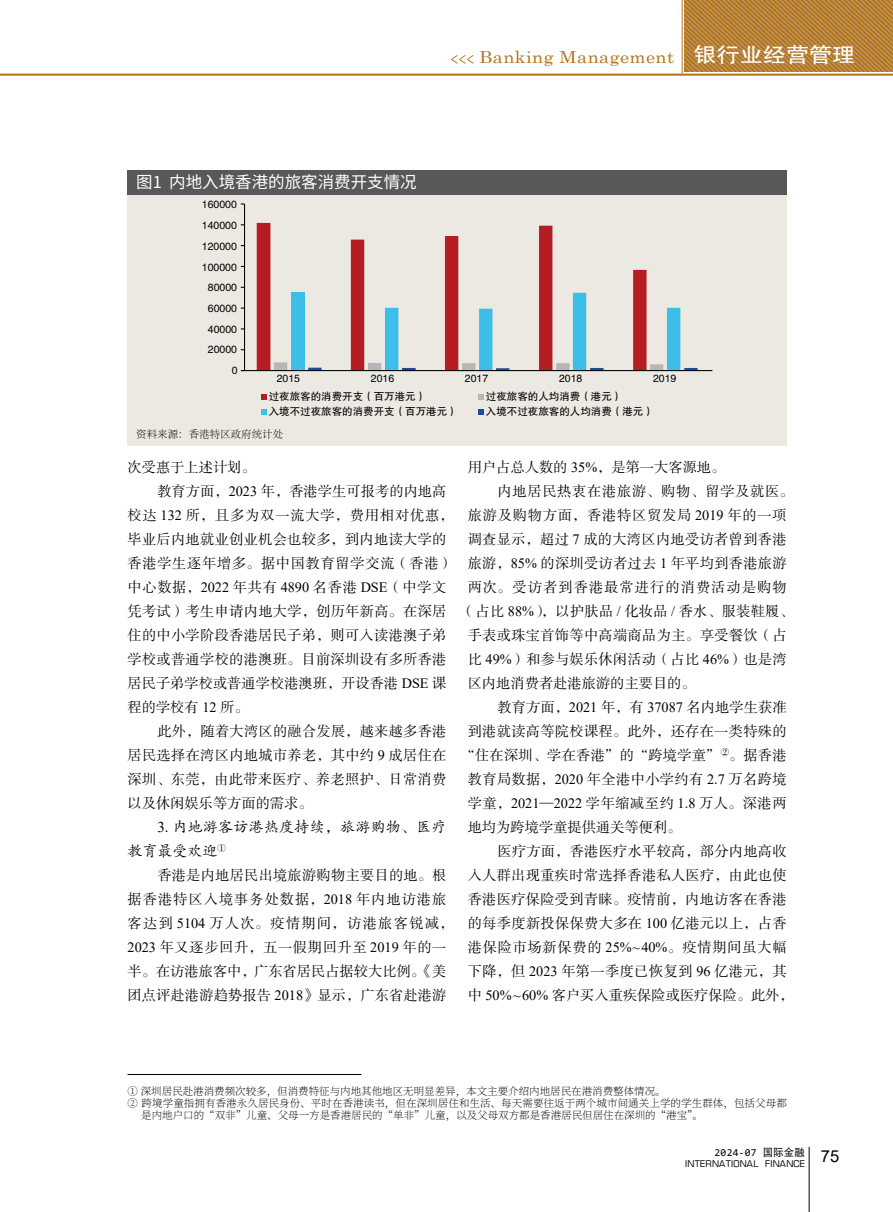
<style>
.page{position:relative;width:893px;height:1212px;background:#fff}
.page>*{position:absolute;margin:0;border:0;box-sizing:border-box;transform-origin:0 0}
.t1{font:16.5px "Century Schoolbook";letter-spacing:.025em;color:#b4751e;scale:1.1 1}
.t2{font:16.5px "Source Han Sans SC";color:#fff}
.t3{font:16.5px "Arial";color:#000}
.t4{font:15px/24px "FZKTK GBK1 0";letter-spacing:.02em;color:#000}
.t5{font:14.25px/24px "FZSSK GBK1 0";letter-spacing:.02em;color:#000}
.t6{font:14.25px "FZSSK GBK1 0";color:#000}
.t7{font:14.25px "FZSSK GBK1 0";letter-spacing:.045em;color:#000}
.t8{font:14.25px "FZSSK GBK1 0";letter-spacing:.055em;color:#000}
.t9{font:14.25px "FZSSK GBK1 0";letter-spacing:.05em;color:#000}
.t10{font:14.25px "FZSSK GBK1 0";letter-spacing:.075em;color:#000}
.t11{font:200 10.5px "Source Han Serif CN";color:#000}
.t12{font:10.5px "FZHTK GBK1 0";color:#000}
.t13{font:300 10.5px "Adobe Song Std";color:#000}
.t14{font:10.5px "Consolas";letter-spacing:.025em;color:#000}
.t15{font:9px "Eurostile";letter-spacing:.025em;color:#000}
.s1{font-family:"FZHTJW GB1 0";font-size:21px;color:#fff}
.s2{font-family:"Source Han Serif CN";font-weight:200}
.s3{font-family:"Times New Roman"}
.s4{font-family:"DFP Hei W5 GB"}
</style>
<div class="page">
<svg style="left:451px;top:55px;width:22px;height:9px"></svg>
<hr style="left:0;top:74px;width:893px;height:2px;background:#b4751e">
<hr style="left:682px;top:0;width:1px;height:73px;background:#b4751e">
<svg style="left:684px;top:0;width:209px;height:72px;background:#b68137"></svg>
<hr style="left:809px;top:1147px;width:1px;height:65px;background:#000">
<hr style="left:128px;top:1074px;width:233px;height:1px;background:#000">
<div style="left:128px;top:185px;width:659px;height:261px;background:#ebe9e2"></div>
<div style="left:128px;top:170px;width:659px;height:24px;background:#595757"></div>
<svg style="left:261px;top:394px;width:6px;height:5px"></svg>
<svg style="left:478px;top:394px;width:6px;height:5px"></svg>
<svg style="left:261px;top:409px;width:5px;height:5px"></svg>
<svg style="left:478px;top:409px;width:6px;height:5px"></svg>
<svg style="left:257px;top:223px;width:389px;height:147px"></svg>
<svg style="left:274px;top:293px;width:424px;height:77px"></svg>
<hr style="left:244px;top:204px;width:1px;height:167px;background:#000">
<hr style="left:242px;top:370px;width:470px;height:1px;background:#000">
<p class="t2" style="left:136px;top:172px;width:282px">图1 内地入境香港的旅客消费开支情况</p>
<p class="t12" style="left:202px;top:199px;width:36px">160000</p>
<p class="t12" style="left:202px;top:220px;width:36px">140000</p>
<p class="t12" style="left:202px;top:240px;width:36px">120000</p>
<p class="t12" style="left:202px;top:261px;width:36px">100000</p>
<p class="t12" style="left:208px;top:282px;width:31px">80000</p>
<p class="t12" style="left:208px;top:303px;width:31px">60000</p>
<p class="t12" style="left:208px;top:323px;width:31px">40000</p>
<p class="t12" style="left:208px;top:344px;width:31px">20000</p>
<p class="t1" style="left:479px;top:43px;width:343px">Banking Management <span class="s1">银行业经营管理</span></p>
<p class="t12" style="left:232px;top:365px;width:7px">0</p>
<p class="t12" style="left:277px;top:373px;width:25px">2015</p>
<p class="t12" style="left:371px;top:373px;width:25px">2016</p>
<p class="t12" style="left:465px;top:373px;width:25px">2017</p>
<p class="t12" style="left:559px;top:373px;width:25px">2018</p>
<p class="t12" style="left:653px;top:373px;width:25px">2019</p>
<p class="t12" style="left:269px;top:390px;width:159px">过夜旅客的消费开支（百万港元）</p>
<p class="t12" style="left:486px;top:390px;width:138px">过夜旅客的人均消费（港元）</p>
<p class="t12" style="left:269px;top:405px;width:190px">入境不过夜旅客的消费开支（百万港元）</p>
<p class="t12" style="left:486px;top:405px;width:169px">入境不过夜旅客的人均消费（港元）</p>
<p class="t13" style="left:136px;top:428px;width:148px"><span class="s2">资料来源：</span>香港特区政府统计处</p>
<p class="t6" style="left:128px;top:459px;width:130px">次受惠于上述计划。</p>
<p class="t5" style="left:157px;top:479px;width:291px">教育方面，<span class="s3">2023</span> 年，香港学生可报考的内地高</p>
<p class="t8" style="left:128px;top:507px;width:328px">校达 <span class="s3">132</span> 所，且多为双一流大学，费用相对优惠，</p>
<p class="t5" style="left:128px;top:527px;width:320px">毕业后内地就业创业机会也较多，到内地读大学的</p>
<p class="t7" style="left:128px;top:555px;width:327px">香港学生逐年增多。据中国教育留学交流（香港）</p>
<p class="t7" style="left:128px;top:579px;width:320px">中心数据，<span class="s3">2022</span> 年共有 <span class="s3">4890</span> 名香港 <span class="s3">DSE</span>（中学文</p>
<p class="t5" style="left:128px;top:599px;width:320px">凭考试）考生申请内地大学，创历年新高。在深居</p>
<p class="t5" style="left:128px;top:623px;width:320px">住的中小学阶段香港居民子弟，则可入读港澳子弟</p>
<p class="t5" style="left:128px;top:647px;width:320px">学校或普通学校的港澳班。目前深圳设有多所香港</p>
<p class="t6" style="left:128px;top:675px;width:320px">居民子弟学校或普通学校港澳班，开设香港 <span class="s3">DSE</span> 课</p>
<p class="t5" style="left:128px;top:695px;width:123px">程的学校有 <span class="s3">12</span> 所。</p>
<p class="t5" style="left:157px;top:719px;width:291px">此外，随着大湾区的融合发展，越来越多香港</p>
<p class="t5" style="left:128px;top:743px;width:320px">居民选择在湾区内地城市养老，其中约 <span class="s3">9</span> 成居住在</p>
<p class="t5" style="left:128px;top:767px;width:320px">深圳、东莞，由此带来医疗、养老照护、日常消费</p>
<p class="t6" style="left:128px;top:795px;width:187px">以及休闲娱乐等方面的需求。</p>
<p class="t4" style="left:128px;top:815px;width:320px;text-indent:30px"><span class="s3">3.</span> 内地游客访港热度持续，旅游购物、医疗教育最受欢迎<sup>①</sup></p>
<p class="t5" style="left:128px;top:863px;width:328px;text-indent:30px">香港是内地居民出境旅游购物主要目的地。根据香港特区入境事务处数据，<span class="s3">2018</span> 年内地访港旅客达到 <span class="s3">5104</span> 万人次。疫情期间，访港旅客锐减，<br><span class="s3">2023</span> 年又逐步回升，五一假期回升至 <span class="s3">2019</span> 年的一半。在访港旅客中，广东省居民占据较大比例。《美团点评赴港游趋势报告 <span class="s3">2018</span>》显示，广东省赴港游</p>
<p class="t6" style="left:468px;top:459px;width:259px">用户占总人数的 <span class="s3">35%</span>，是第一大客源地。</p>
<p class="t9" style="left:497px;top:483px;width:298px">内地居民热衷在港旅游、购物、留学及就医。</p>
<p class="t8" style="left:468px;top:507px;width:320px">旅游及购物方面，香港特区贸发局 <span class="s3">2019</span> 年的一项</p>
<p class="t5" style="left:468px;top:527px;width:320px">调查显示，超过 <span class="s3">7</span> 成的大湾区内地受访者曾到香港</p>
<p class="t5" style="left:468px;top:551px;width:320px">旅游，<span class="s3">85%</span> 的深圳受访者过去 <span class="s3">1</span> 年平均到香港旅游</p>
<p class="t10" style="left:468px;top:579px;width:320px">两次。受访者到香港最常进行的消费活动是购物</p>
<p class="t5" style="left:461px;top:599px;width:335px">（占比 <span class="s3">88%</span>），以护肤品 <span class="s3">/</span> 化妆品 <span class="s3">/</span> 香水、服装鞋履、</p>
<p class="t5" style="left:468px;top:623px;width:320px">手表或珠宝首饰等中高端商品为主。享受餐饮（占</p>
<p class="t5" style="left:468px;top:647px;width:320px">比 <span class="s3">49%</span>）和参与娱乐休闲活动（占比 <span class="s3">46%</span>）也是湾</p>
<p class="t6" style="left:468px;top:675px;width:229px">区内地消费者赴港旅游的主要目的。</p>
<p class="t5" style="left:497px;top:695px;width:291px">教育方面，<span class="s3">2021</span> 年，有 <span class="s3">37087</span> 名内地学生获准</p>
<p class="t5" style="left:468px;top:719px;width:320px">到港就读高等院校课程。此外，还存在一类特殊的</p>
<p class="t5" style="left:461px;top:743px;width:328px">“住在深圳、学在香港”的“跨境学童”<sup>②</sup>。据香港</p>
<p class="t5" style="left:468px;top:767px;width:320px">教育局数据，<span class="s3">2020</span> 年全港中小学约有 <span class="s3">2.7</span> 万名跨境</p>
<p class="t5" style="left:468px;top:791px;width:320px">学童，<span class="s3">2021</span>—<span class="s3">2022</span> 学年缩减至约 <span class="s3">1.8</span> 万人。深港两</p>
<p class="t6" style="left:468px;top:819px;width:215px">地均为跨境学童提供通关等便利。</p>
<p class="t5" style="left:497px;top:839px;width:291px">医疗方面，香港医疗水平较高，部分内地高收</p>
<p class="t5" style="left:468px;top:863px;width:320px">入人群出现重疾时常选择香港私人医疗，由此也使</p>
<p class="t5" style="left:468px;top:887px;width:320px">香港医疗保险受到青睐。疫情前，内地访客在香港</p>
<p class="t5" style="left:468px;top:911px;width:320px">的每季度新投保保费大多在 <span class="s3">100</span> 亿港元以上，占香</p>
<p class="t9" style="left:468px;top:939px;width:320px">港保险市场新保费的 <span class="s3">25%~40%</span>。疫情期间虽大幅</p>
<p class="t5" style="left:468px;top:959px;width:320px">下降，但 <span class="s3">2023</span> 年第一季度已恢复到 <span class="s3">96</span> 亿港元，其</p>
<p class="t6" style="left:468px;top:987px;width:328px">中 <span class="s3">50%~60%</span> 客户买入重疾保险或医疗保险。此外，</p>
<p class="t11" style="left:128px;top:1085px;width:540px">① 深圳居民赴港消费频次较多，但消费特征与内地其他地区无明显差异，本文主要介绍内地居民在港消费整体情况。</p>
<p class="t11" style="left:128px;top:1097px;width:661px">② 跨境学童指拥有香港永久居民身份、平时在香港读书，但在深圳居住和生活、每天需要往返于两个城市间通关上学的学生群体，包括父母都</p>
<p class="t11" style="left:141px;top:1109px;width:563px">是内地户口的“双非”儿童、父母一方是香港居民的“单非”儿童，以及父母双方都是香港居民但居住在深圳的“港宝”。</p>
<p class="t14" style="left:715px;top:1145px;width:92px">2024-07 <span class="s4">国际金融</span></p>
<p class="t15" style="left:685px;top:1158px;width:121px">INTERNATIONAL FINANCE</p>
<p class="t3" style="left:821px;top:1145px;width:20px">75</p>
</div>
